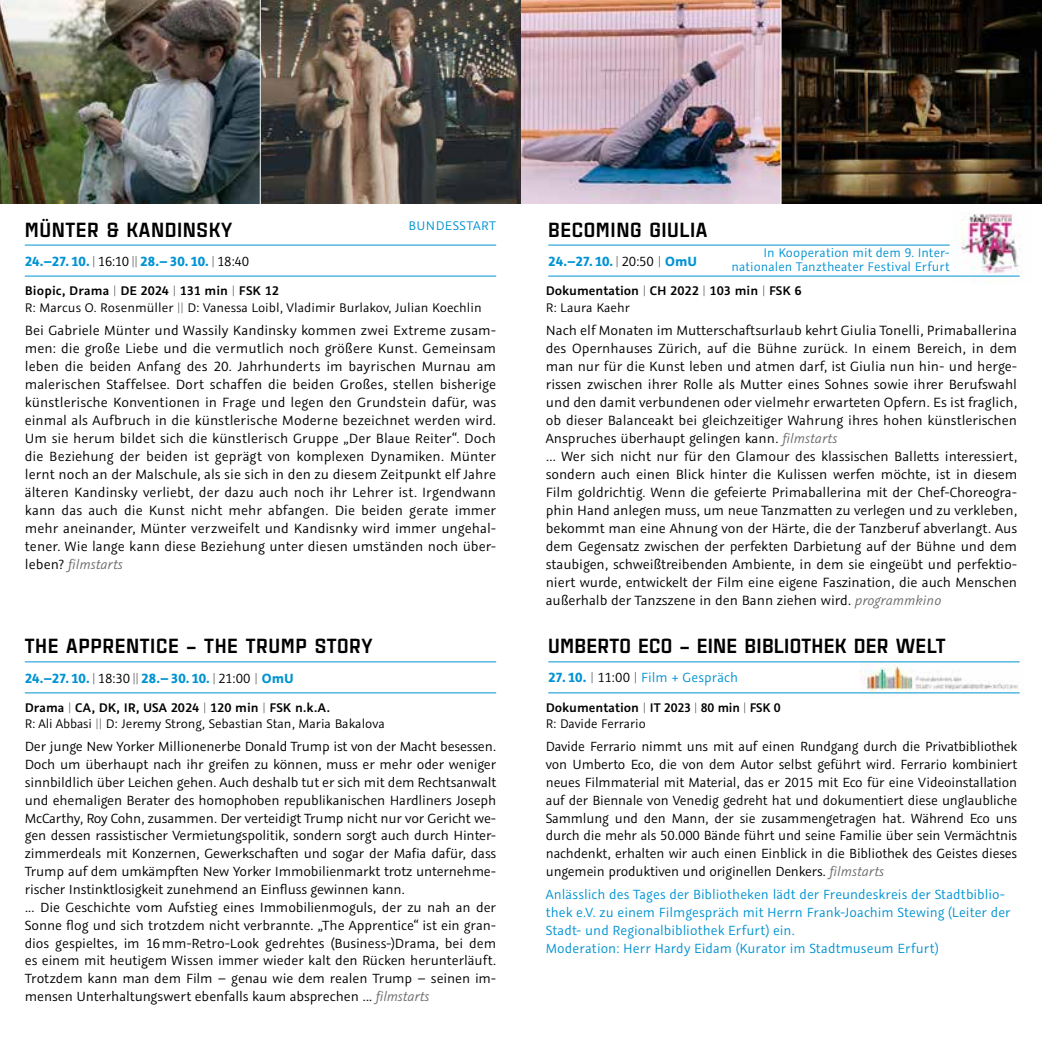
<style>
.page{position:relative;width:1042px;height:1042px;background:#fff}
.page>*{position:absolute;margin:0;border:0;box-sizing:border-box;transform-origin:0 0}
.t1{font:900 21px "Estricta";letter-spacing:.025em;color:#000}
.t2{font:15.05px/18px "Graublau Sans";letter-spacing:-.005em;color:#000;text-align:justify}
.t3{font:14.88px/17.8px "Graublau Sans";letter-spacing:-.01em;color:#000}
.t4{font:14.88px/17.8px "Graublau Sans";letter-spacing:.005em;color:#0093d3}
.t5{font:700 14.88px "Graublau Sans";color:#0093d3}
.t6{font:italic 14.88px "Graublau Sans";color:#706f6f}
.t7{font:14px/16.8px "Graublau Sans";color:#000}
.t8{font:600 14px/16.8px "Graublau Sans";color:#000}
.t9{font:14px/14px "Graublau Sans";letter-spacing:.005em;color:#0093d3;text-align:right}
.t10{font:14px "Graublau Sans";letter-spacing:.035em;color:#0093d3}
.s1{font-weight:200;color:#000}
.s2{font-weight:400;color:#000}
.s3{font-weight:600}
.s4{font-weight:200}
.s5{font-style:normal;font-size:15.05px;color:#000}
.s6{font-style:italic;color:#706f6f}
.s7{font-weight:400}
.s8{font-style:italic;font-size:14.88px;color:#706f6f}
.s9{font-weight:700}
.s10{color:#000}
</style>
<div class="page">
<img style="left:861px;top:660px;width:159px;height:34px">
<img style="left:952px;top:213px;width:68px;height:64px">
<img style="left:0;top:0;width:1042px;height:204px">
<hr style="left:260px;top:0;width:1px;height:207px;background:#fff">
<hr style="left:780px;top:0;width:1px;height:207px;background:#fff">
<hr style="left:25px;top:276px;width:471px;height:1px;background:#0093d3">
<hr style="left:25px;top:245px;width:471px;height:1px;background:#0093d3">
<hr style="left:25px;top:692px;width:471px;height:1px;background:#0093d3">
<hr style="left:25px;top:661px;width:471px;height:1px;background:#0093d3">
<hr style="left:548px;top:276px;width:471px;height:1px;background:#0093d3">
<hr style="left:548px;top:245px;width:401px;height:1px;background:#0093d3">
<hr style="left:548px;top:692px;width:471px;height:1px;background:#0093d3">
<hr style="left:548px;top:661px;width:471px;height:1px;background:#0093d3">
<h1 class="t1" style="left:25px;top:214px;width:209px">MÜNTER &amp; KANDINSKY</h1>
<p class="t5" style="left:25px;top:251px;width:226px">24.–27.10. <span class="s1">|</span> <span class="s2">16:10</span> <span class="s1">||</span> 28.–30.10. <span class="s1">|</span> <span class="s2">18:40</span></p>
<p class="t7" style="left:25px;top:282px;width:458px"><span class="s3">Biopic, Drama</span> <span class="s4">|</span> <span class="s3">DE 2024</span> <span class="s4">|</span> <span class="s3">131 min</span> <span class="s4">|</span> <span class="s3">FSK 12<br></span>R: Marcus O. Rosenmüller <span class="s4">||</span> D: Vanessa Loibl, Vladimir Burlakov, Julian Koechlin</p>
<p class="t2" style="left:25px;top:321px;width:473px">Bei Gabriele Münter und Wassily Kandinsky kommen zwei Extreme zusam&shy;men: die große Liebe und die vermutlich noch größere Kunst. Gemeinsam leben die beiden Anfang des 20. Jahrhunderts im bayrischen Murnau am malerischen Staffelsee. Dort schaffen die beiden Großes, stellen bisherige künstlerische Konventionen in Frage und legen den Grundstein dafür, was einmal als Aufbruch in die künstlerische Moderne bezeichnet werden wird.<br>Um sie herum bildet sich die künstlerisch Gruppe „Der Blaue Reiter“. Doch die Beziehung der beiden ist geprägt von komplexen Dynamiken. Münter lernt noch an der Malschule, als sie sich in den zu diesem Zeitpunkt elf Jahre älteren Kandinsky verliebt, der dazu auch noch ihr Lehrer ist. Irgendwann kann das auch die Kunst nicht mehr abfangen. Die beiden gerate immer mehr aneinander, Münter verzweifelt und Kandisnky wird immer ungehal&shy;tener. Wie lange kann diese Beziehung unter diesen umständen noch über-</p>
<p class="t6" style="left:25px;top:556px;width:100px"><span class="s5">leben?</span> filmstarts</p>
<p class="t10" style="left:408px;top:217px;width:89px">BUNDESSTART</p>
<h1 class="t1" style="left:25px;top:631px;width:349px">THE APPRENTICE – THE TRUMP STORY</h1>
<p class="t5" style="left:25px;top:668px;width:271px">24.–27.10. <span class="s1">|</span> <span class="s2">18:30</span> <span class="s1">||</span> 28.–30.10. <span class="s1">|</span> <span class="s2">21:00</span> <span class="s1">|</span> OmU</p>
<p class="t7" style="left:25px;top:699px;width:361px"><span class="s3">Drama</span> <span class="s4">|</span> <span class="s3">CA, DK, IR, USA 2024</span> <span class="s4">|</span> <span class="s3">120 min</span> <span class="s4">|</span> <span class="s3">FSK n.k.A.<br></span>R: Ali Abbasi <span class="s4">||</span> D: Jeremy Strong, Sebastian Stan, Maria Bakalova</p>
<p class="t3" style="left:25px;top:737px;width:473px">Der junge New Yorker Millionenerbe Donald Trump ist von der Macht besessen.<br>Doch um überhaupt nach ihr greifen zu können, muss er mehr oder weniger sinnbildlich über Leichen gehen. Auch deshalb tut er sich mit dem Rechtsanwalt und ehemaligen Berater des homophoben republikanischen Hardliners Joseph McCarthy, Roy Cohn, zusammen. Der verteidigt Trump nicht nur vor Gericht we&shy;gen dessen rassistischer Vermietungspolitik, sondern sorgt auch durch Hinter&shy;zimmerdeals mit Konzernen, Gewerkschaften und sogar der Mafia dafür, dass Trump auf dem umkämpften New Yorker Immobilienmarkt trotz unternehme&shy;rischer Instinktlosigkeit zunehmend an Einfluss gewinnen kann.<br>... Die Geschichte vom Aufstieg eines Immobilienmoguls, der zu nah an der Sonne flog und sich trotzdem nicht verbrannte. „The Apprentice“ ist ein gran&shy;dios gespieltes, im 16mm-Retro-Look gedrehtes (Business-)Drama, bei dem es einem mit heutigem Wissen immer wieder kalt den Rücken herunterläuft.<br>Trotzdem kann man dem Film – genau wie dem realen Trump – seinen im&shy;mensen Unterhaltungswert ebenfalls kaum absprechen ... <span class="s6">filmstarts</span></p>
<h1 class="t1" style="left:548px;top:214px;width:161px">BECOMING GIULIA</h1>
<p class="t5" style="left:548px;top:251px;width:150px">24.–27.10. <span class="s1">|</span> <span class="s2">20:50</span> <span class="s1">|</span> OmU</p>
<p class="t9" style="left:731px;top:245px;width:220px">In Kooperation mit dem 9. Inter&shy;nationalen Tanztheater Festival Erfurt</p>
<p class="t8" style="left:546px;top:282px;width:257px">Dokumentation <span class="s4">|</span> CH 2022 <span class="s4">|</span> 103 min <span class="s4">|</span> FSK 6<br><span class="s7">R: Laura Kaehr</span></p>
<p class="t2" style="left:546px;top:321px;width:473px;text-align:left">Nach elf Monaten im Mutterschaftsurlaub kehrt Giulia Tonelli, Primaballerina des Opernhauses Zürich, auf die Bühne zurück. In einem Bereich, in dem man nur für die Kunst leben und atmen darf, ist Giulia nun hin- und herge&shy;rissen zwischen ihrer Rolle als Mutter eines Sohnes sowie ihrer Berufswahl und den damit verbundenen oder vielmehr erwarteten Opfern. Es ist fraglich, ob dieser Balanceakt bei gleichzeitiger Wahrung ihres hohen künstlerischen Anspruches überhaupt gelingen kann. <span class="s8">filmstarts<br></span>... Wer sich nicht nur für den Glamour des klassischen Balletts interessiert, sondern auch einen Blick hinter die Kulissen werfen möchte, ist in diesem Film goldrichtig. Wenn die gefeierte Primaballerina mit der Chef-Choreogra&shy;phin Hand anlegen muss, um neue Tanzmatten zu verlegen und zu verkleben, bekommt man eine Ahnung von der Härte, die der Tanzberuf abverlangt. Aus dem Gegensatz zwischen der perfekten Darbietung auf der Bühne und dem staubigen, schweißtreibenden Ambiente, in dem sie eingeübt und perfektio&shy;niert wurde, entwickelt der Film eine eigene Faszination, die auch Menschen außerhalb der Tanzszene in den Bann ziehen wird. <span class="s8">programmkino</span></p>
<h1 class="t1" style="left:548px;top:631px;width:399px">UMBERTO ECO – EINE BIBLIOTHEK DER WELT</h1>
<p class="t4" style="left:548px;top:669px;width:191px"><span class="s9">27.10.</span> <span class="s1">|</span> <span class="s10">11:00</span> <span class="s1">|</span> Film + Gespräch</p>
<p class="t8" style="left:546px;top:698px;width:236px">Dokumentation <span class="s4">|</span> IT 2023 <span class="s4">|</span> 80 min <span class="s4">|</span> FSK 0<br><span class="s7">R: Davide Ferrario</span></p>
<p class="t3" style="left:546px;top:737px;width:473px;text-align:justify">Davide Ferrario nimmt uns mit auf einen Rundgang durch die Privatbibliothek von Umberto Eco, die von dem Autor selbst geführt wird. Ferrario kombiniert neues Filmmaterial mit Material, das er 2015 mit Eco für eine Videoinstallation auf der Biennale von Venedig gedreht hat und dokumentiert diese unglaubliche Sammlung und den Mann, der sie zusammengetragen hat. Während Eco uns durch die mehr als 50.000 Bände führt und seine Familie über sein Vermächtnis nachdenkt, erhalten wir auch einen Einblick in die Bibliothek des Geistes dieses ungemein produktiven und originellen Denkers. <span class="s6">filmstarts</span></p>
<p class="t4" style="left:546px;top:885px;width:466px">Anlässlich des Tages der Bibliotheken lädt der Freundeskreis der Stadtbiblio&shy;thek e.V. zu einem Filmgespräch mit Herrn Frank-Joachim Stewing (Leiter der Stadt- und Regionalbibliothek Erfurt) ein.<br>Moderation: Herr Hardy Eidam (Kurator im Stadtmuseum Erfurt)</p>
</div>
